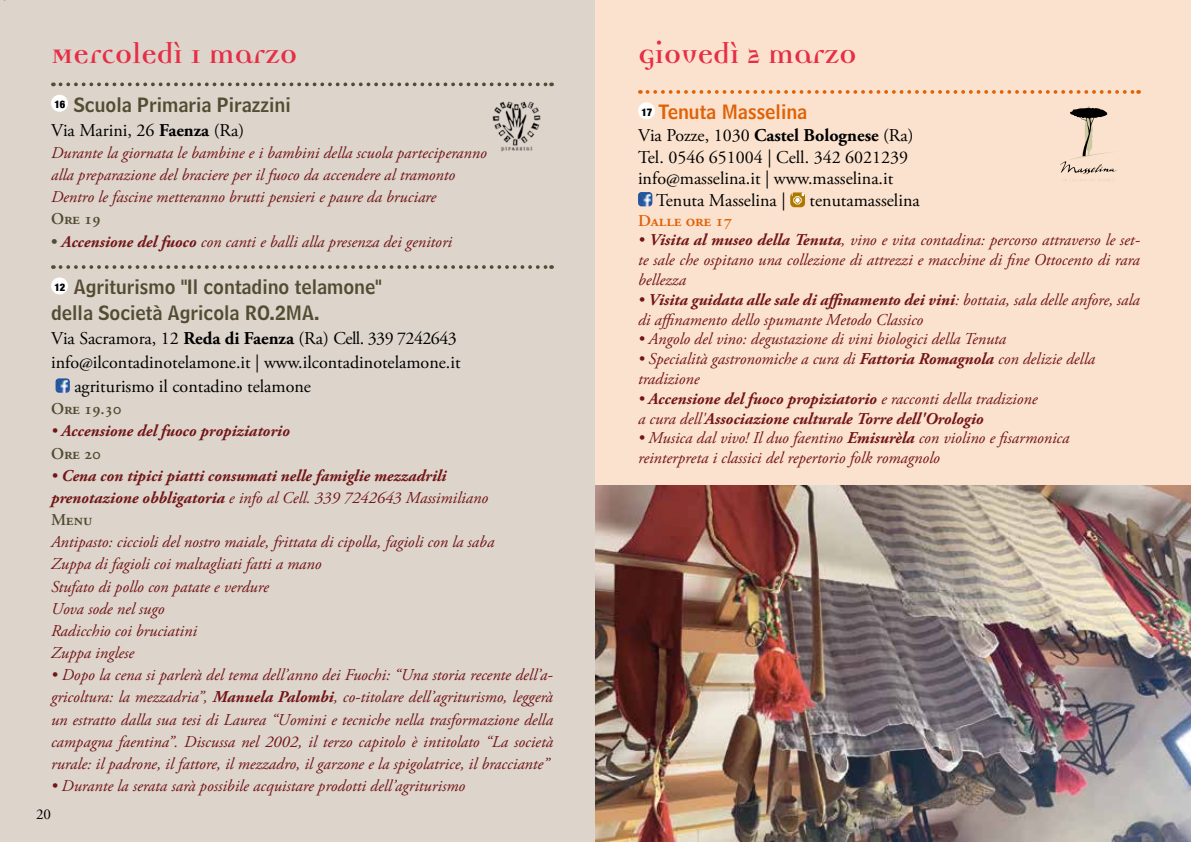
<style>
.page{position:relative;width:1191px;height:842px;background:#fff}
.page>*{position:absolute;margin:0;border:0;box-sizing:border-box;transform-origin:0 0}
.t1{font:700 31.5px "Democratica";color:#e62e46}
.t2{font:19.5px/25.8px "Bell Centennial Std Name Num";color:#544b32}
.t3{font:19.5px "Bell Centennial Std Name Num";color:#e06106}
.t4{font:18px "Adobe Garamond Pro";color:#000}
.t5{font:italic 16.5px/22.2px "Adobe Garamond Pro";color:#731517}
.t6{font:italic 700 16.5px/22.2px "Adobe Garamond Pro";color:#731517}
.t7{font:600 16.5px "Adobe Garamond Pro";letter-spacing:-.005em;color:#544b32}
.t8{font:600 16.5px "Adobe Garamond Pro";color:#e06106}
.t9{font:15px "Adobe Garamond Pro";color:#000}
.s1{font-weight:700}
.s2{font-weight:600;font-style:normal;color:#544b32}
.s3{font-weight:400}
</style>
<div class="page">
<div style="left:0;top:0;width:608px;height:842px;background:#ddd5cc"></div>
<div style="left:595px;top:0;width:596px;height:842px;background:#fbe2ce"></div>
<svg style="left:60px;top:82px;width:492px;height:4px"></svg>
<svg style="left:60px;top:265px;width:492px;height:4px"></svg>
<div style="left:51px;top:95px;width:17px;height:17px;background:#fff;border-radius:50%"></div>
<img style="left:492px;top:101px;width:48px;height:50px">
<div style="left:51px;top:277px;width:17px;height:17px;background:#fff;border-radius:50%"></div>
<img style="left:56px;top:378px;width:14px;height:15px">
<svg style="left:647px;top:90px;width:492px;height:4px"></svg>
<div style="left:638px;top:102px;width:17px;height:17px;background:#fff;border-radius:50%"></div>
<svg style="left:1060px;top:106px;width:57px;height:75px"></svg>
<img style="left:638px;top:192px;width:14px;height:14px">
<img style="left:790px;top:192px;width:15px;height:15px">
<img style="left:595px;top:486px;width:596px;height:356px">
<h1 class="t1" style="left:51px;top:40px;width:247px">Mercoledì 1 marzo</h1>
<p class="t2" style="left:54px;top:92px;width:238px"><sup>16</sup> Scuola Primaria Pirazzini</p>
<p class="t4" style="left:51px;top:119px;width:195px">Via Marini, 26 <span class="s1">Faenza</span> (Ra)</p>
<p class="t5" style="left:51px;top:142px;width:437px">Durante la giornata le bambine e i bambini della scuola parteciperanno alla preparazione del braciere per il fuoco da accendere al tramonto<br>Dentro le fascine metteranno brutti pensieri e paure da bruciare</p>
<p class="t7" style="left:51px;top:210px;width:51px">Ore 19</p>
<p class="t5" style="left:51px;top:231px;width:403px"><span class="s2">•</span> <span class="s1">Accensione del fuoco</span> con canti e balli alla presenza dei genitori</p>
<p class="t2" style="left:51px;top:274px;width:332px"><sup>12</sup> Agriturismo "Il contadino telamone" della Società Agricola RO.2MA.</p>
<p class="t4" style="left:51px;top:328px;width:407px">Via Sacramora, 12 <span class="s1">Reda di Faenza</span> (Ra) Cell. 339 7242643</p>
<p class="t4" style="left:51px;top:352px;width:411px">info@ilcontadinotelamone.it | www.ilcontadinotelamone.it</p>
<p class="t4" style="left:74px;top:376px;width:238px">agriturismo il contadino telamone</p>
<p class="t7" style="left:51px;top:399px;width:72px">Ore 19.30</p>
<p class="t6" style="left:51px;top:420px;width:240px"><span class="s3">•</span> Accensione del fuoco propiziatorio<br><span class="s2">Ore 20</span></p>
<p class="t6" style="left:51px;top:465px;width:438px"><span class="s3">•</span> Cena con tipici piatti consumati nelle famiglie mezzadrili prenotazione obbligatoria <span class="s3">e info al Cell. 339 7242643 Massimiliano<br></span><span class="s2">Menu</span></p>
<p class="t5" style="left:51px;top:531px;width:445px">Antipasto: ciccioli del nostro maiale, frittata di cipolla, fagioli con la saba Zuppa di fagioli coi maltagliati fatti a mano<br>Stufato di pollo con patate e verdure<br>Uova sode nel sugo<br>Radicchio coi bruciatini<br>Zuppa inglese</p>
<p class="t5" style="left:51px;top:664px;width:503px;text-align:justify">• Dopo la cena si parlerà del tema dell’anno dei Fuochi: “Una storia recente dell’a&shy;gricoltura: la mezzadria”, <span class="s1">Manuela Palombi</span>, co-titolare dell’agriturismo, leggerà un estratto dalla sua tesi di Laurea “Uomini e tecniche nella trasformazione della campagna faentina”. Discussa nel 2002, il terzo capitolo è intitolato “La società rurale: il padrone, il fattore, il mezzadro, il garzone e la spigolatrice, il bracciante”</p>
<p class="t5" style="left:51px;top:775px;width:415px">• Durante la serata sarà possibile acquistare prodotti dell’agriturismo</p>
<p class="t9" style="left:36px;top:805px;width:16px">20</p>
<h1 class="t1" style="left:638px;top:40px;width:220px">Giovedì 2 marzo</h1>
<p class="t3" style="left:641px;top:100px;width:167px"><sup>17</sup> Tenuta Masselina</p>
<p class="t4" style="left:638px;top:124px;width:277px">Via Pozze, 1030 <span class="s1">Castel Bolognese</span> (Ra)</p>
<p class="t4" style="left:638px;top:146px;width:272px">Tel. 0546 651004 | Cell. 342 6021239</p>
<p class="t4" style="left:638px;top:168px;width:257px">info@masselina.it | www.masselina.it</p>
<p class="t4" style="left:656px;top:189px;width:131px">Tenuta Masselina |</p>
<p class="t4" style="left:809px;top:189px;width:112px">tenutamasselina</p>
<p class="t8" style="left:638px;top:211px;width:95px">Dalle ore 17</p>
<p class="t5" style="left:638px;top:231px;width:503px;line-height:19.8px;text-align:justify">• <span class="s1">Visita al museo della Tenuta</span>, vino e vita contadina: percorso attraverso le set&shy;te sale che ospitano una collezione di attrezzi e macchine di fine Ottocento di rara bellezza</p>
<p class="t5" style="left:638px;top:290px;width:503px;line-height:19.8px">• <span class="s1">Visita guidata alle sale di affinamento dei vini</span>: bottaia, sala delle anfore, sala di affinamento dello spumante Metodo Classico</p>
<p class="t5" style="left:638px;top:328px;width:370px">• Angolo del vino: degustazione di vini biologici della Tenuta</p>
<p class="t5" style="left:638px;top:349px;width:458px;line-height:19.8px">• Specialità gastronomiche a cura di <span class="s1">Fattoria Romagnola</span> con delizie della tradizione</p>
<p class="t6" style="left:638px;top:389px;width:401px;line-height:19.8px"><span class="s3">•</span> Accensione del fuoco propiziatorio <span class="s3">e racconti della tradizione a cura dell'</span>Associazione culturale Torre dell'Orologio</p>
<p class="t5" style="left:638px;top:429px;width:433px;line-height:19.8px">• Musica dal vivo! Il duo faentino <span class="s1">Emisurèla</span> con violino e fisarmonica reinterpreta i classici del repertorio folk romagnolo</p>
</div>
